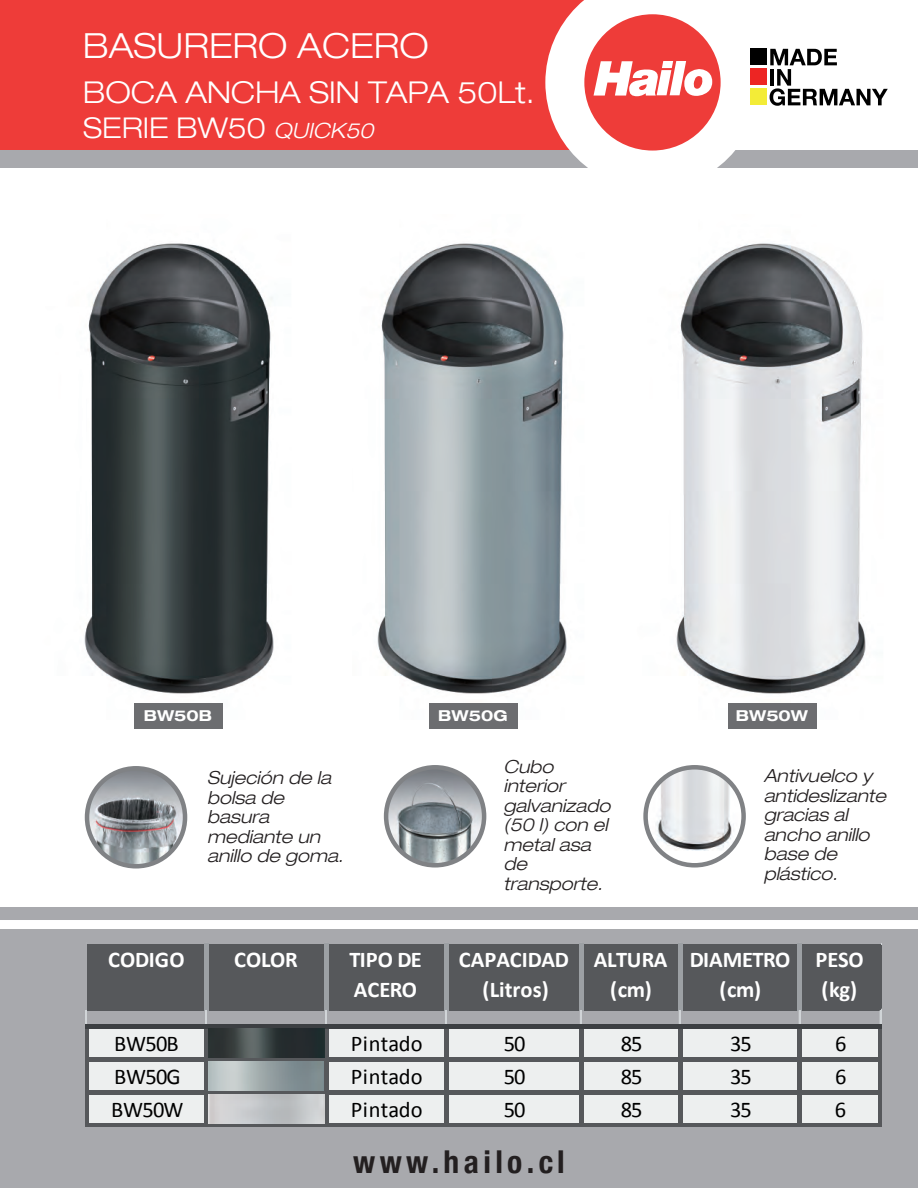
<style>
.page{position:relative;width:918px;height:1188px;background:#fff}
.page>*{position:absolute;margin:0;border:0;box-sizing:border-box;transform-origin:0 0}
.t1{font:300 expanded 34.5px "Helvetica Neue LT Com";color:#fff}
.t2{font:700 condensed 31.5px "Helvetica Neue LT Com";letter-spacing:.14em;color:#231f20}
.t3{font:300 expanded 30px "Helvetica Neue LT Com";color:#fff}
.t4{font:300 expanded 28.5px "Helvetica Neue LT Com";color:#fff}
.t5{font:700 22.5px/30px "Calibri";letter-spacing:-.005em;color:#fff;text-align:center}
.t6{font:22.5px "Calibri";letter-spacing:-.01em;color:#000}
.t7{font:italic 300 expanded 18px/19.5px "Helvetica Neue LT Com";color:#231f20}
.t8{font:700 expanded 15px "Helvetica Neue LT Com";color:#fff}
.s1{font-style:italic;font-size:21px}
</style>
<div class="page">
<div style="left:0;top:142px;width:918px;height:1046px;background:#a8a9ad"></div>
<div style="left:0;top:168px;width:918px;height:739px;background:#fff"></div>
<img style="left:87px;top:768px;width:98px;height:98px">
<div style="left:85px;top:766px;width:102px;height:103px;border:4px solid #808285;border-radius:50%"></div>
<div style="left:0;top:0;width:918px;height:150px;background:#ee3c39"></div>
<div style="left:683px;top:0;width:235px;height:150px;background:#fff"></div>
<div style="left:0;top:920px;width:918px;height:9px;background:#fff"></div>
<svg style="left:545px;top:0;width:190px;height:168px"></svg>
<svg style="left:770px;top:49px;width:118px;height:57px"></svg>
<div style="left:750px;top:49px;width:17px;height:16px;background:#000"></div>
<div style="left:750px;top:69px;width:17px;height:16px;background:#ed2523"></div>
<div style="left:750px;top:89px;width:17px;height:16px;background:#f3ec37"></div>
<img style="left:377px;top:243px;width:190px;height:451px">
<img style="left:676px;top:243px;width:190px;height:451px">
<img style="left:84px;top:243px;width:190px;height:451px">
<div style="left:134px;top:703px;width:89px;height:25px;background:#6c6d70"></div>
<div style="left:429px;top:703px;width:89px;height:25px;background:#6c6d70"></div>
<div style="left:728px;top:703px;width:89px;height:25px;background:#6c6d70"></div>
<div style="left:87px;top:945px;width:795px;height:66px;background:#56585b"></div>
<div style="left:87px;top:1026px;width:795px;height:100px;background:#edefef"></div>
<div style="left:204px;top:943px;width:5px;height:68px;background:#9ca0a4"></div>
<div style="left:324px;top:943px;width:5px;height:68px;background:#9ca0a4"></div>
<hr style="left:444px;top:943px;width:4px;height:68px;background:#9ca0a4">
<hr style="left:579px;top:943px;width:4px;height:68px;background:#9ca0a4">
<hr style="left:678px;top:943px;width:4px;height:68px;background:#9ca0a4">
<hr style="left:798px;top:943px;width:4px;height:68px;background:#9ca0a4">
<svg style="left:86px;top:1011px;width:1px;height:13px"></svg>
<svg style="left:205px;top:1011px;width:2px;height:13px"></svg>
<svg style="left:325px;top:1011px;width:2px;height:13px"></svg>
<svg style="left:445px;top:1011px;width:2px;height:13px"></svg>
<svg style="left:580px;top:1011px;width:2px;height:13px"></svg>
<svg style="left:679px;top:1011px;width:2px;height:13px"></svg>
<svg style="left:799px;top:1011px;width:2px;height:13px"></svg>
<hr style="left:86px;top:1029px;width:3px;height:97px;background:#56585b">
<div style="left:204px;top:1029px;width:5px;height:97px;background:#56585b"></div>
<div style="left:324px;top:1029px;width:5px;height:97px;background:#56585b"></div>
<hr style="left:444px;top:1029px;width:4px;height:97px;background:#56585b">
<hr style="left:579px;top:1029px;width:4px;height:97px;background:#56585b">
<hr style="left:678px;top:1029px;width:4px;height:97px;background:#56585b">
<hr style="left:798px;top:1029px;width:4px;height:97px;background:#56585b">
<hr style="left:879px;top:1029px;width:3px;height:97px;background:#56585b">
<svg style="left:880px;top:1009px;width:2px;height:15px"></svg>
<div style="left:86px;top:1024px;width:796px;height:5px;background:#3c3f42"></div>
<div style="left:89px;top:1057px;width:793px;height:5px;background:#56585b"></div>
<div style="left:89px;top:1090px;width:793px;height:5px;background:#56585b"></div>
<hr style="left:89px;top:1123px;width:793px;height:3px;background:#56585b">
<img style="left:209px;top:1028px;width:115px;height:30px">
<img style="left:209px;top:1062px;width:115px;height:29px">
<img style="left:209px;top:1095px;width:115px;height:29px">
<img style="left:386px;top:767px;width:98px;height:98px;border-radius:49px">
<div style="left:384px;top:765px;width:102px;height:103px;border:4px solid #808285;border-radius:50%"></div>
<img style="left:646px;top:767px;width:98px;height:93px">
<div style="left:643px;top:765px;width:103px;height:103px;border:4px solid #808285;border-radius:50%"></div>
<h1 class="t1" style="left:83px;top:25px;width:347px">BASURERO ACERO</h1>
<h3 class="t3" style="left:83px;top:74px;width:453px">BOCA ANCHA SIN TAPA 50Lt.</h3>
<h3 class="t4" style="left:83px;top:110px;width:292px">SERIE BW50 <span class="s1">QUICK50</span></h3>
<p class="t8" style="left:144px;top:706px;width:70px">BW50B</p>
<p class="t8" style="left:438px;top:706px;width:71px">BW50G</p>
<p class="t8" style="left:736px;top:706px;width:74px">BW50W</p>
<p class="t7" style="left:207px;top:768px;width:138px">Sujeción de la bolsa de basura mediante un anillo de goma.</p>
<p class="t7" style="left:504px;top:756px;width:109px">Cubo interior galvanizado (50 l) con el metal asa de transporte.</p>
<p class="t7" style="left:764px;top:766px;width:124px">Antivuelco y antideslizante gracias al ancho anillo base de plástico.</p>
<p class="t5" style="left:108px;top:945px;width:78px">CODIGO</p>
<p class="t5" style="left:234px;top:945px;width:65px">COLOR</p>
<p class="t5" style="left:349px;top:945px;width:74px;text-align:left">TIPO DE<br>ACERO</p>
<p class="t5" style="left:459px;top:945px;width:112px">CAPACIDAD (Litros)</p>
<p class="t5" style="left:594px;top:945px;width:75px">ALTURA (cm)</p>
<p class="t5" style="left:690px;top:945px;width:102px">DIAMETRO (cm)</p>
<p class="t5" style="left:816px;top:945px;width:50px;text-align:left">PESO (kg)</p>
<p class="t6" style="left:114px;top:1030px;width:66px">BW50B</p>
<p class="t6" style="left:351px;top:1030px;width:73px">Pintado</p>
<p class="t6" style="left:504px;top:1030px;width:23px">50</p>
<p class="t6" style="left:621px;top:1030px;width:23px">85</p>
<p class="t6" style="left:730px;top:1030px;width:23px">35</p>
<p class="t6" style="left:835px;top:1030px;width:13px">6</p>
<p class="t6" style="left:114px;top:1063px;width:68px">BW50G</p>
<p class="t6" style="left:351px;top:1063px;width:73px">Pintado</p>
<p class="t6" style="left:504px;top:1063px;width:23px">50</p>
<p class="t6" style="left:621px;top:1063px;width:23px">85</p>
<p class="t6" style="left:730px;top:1063px;width:23px">35</p>
<p class="t6" style="left:835px;top:1063px;width:13px">6</p>
<p class="t6" style="left:111px;top:1096px;width:74px">BW50W</p>
<p class="t6" style="left:351px;top:1096px;width:73px">Pintado</p>
<p class="t6" style="left:504px;top:1096px;width:23px">50</p>
<p class="t6" style="left:621px;top:1096px;width:23px">85</p>
<p class="t6" style="left:730px;top:1096px;width:23px">35</p>
<p class="t6" style="left:835px;top:1096px;width:13px">6</p>
<h2 class="t2" style="left:353px;top:1142px;width:213px">www.hailo.cl</h2>
</div>
